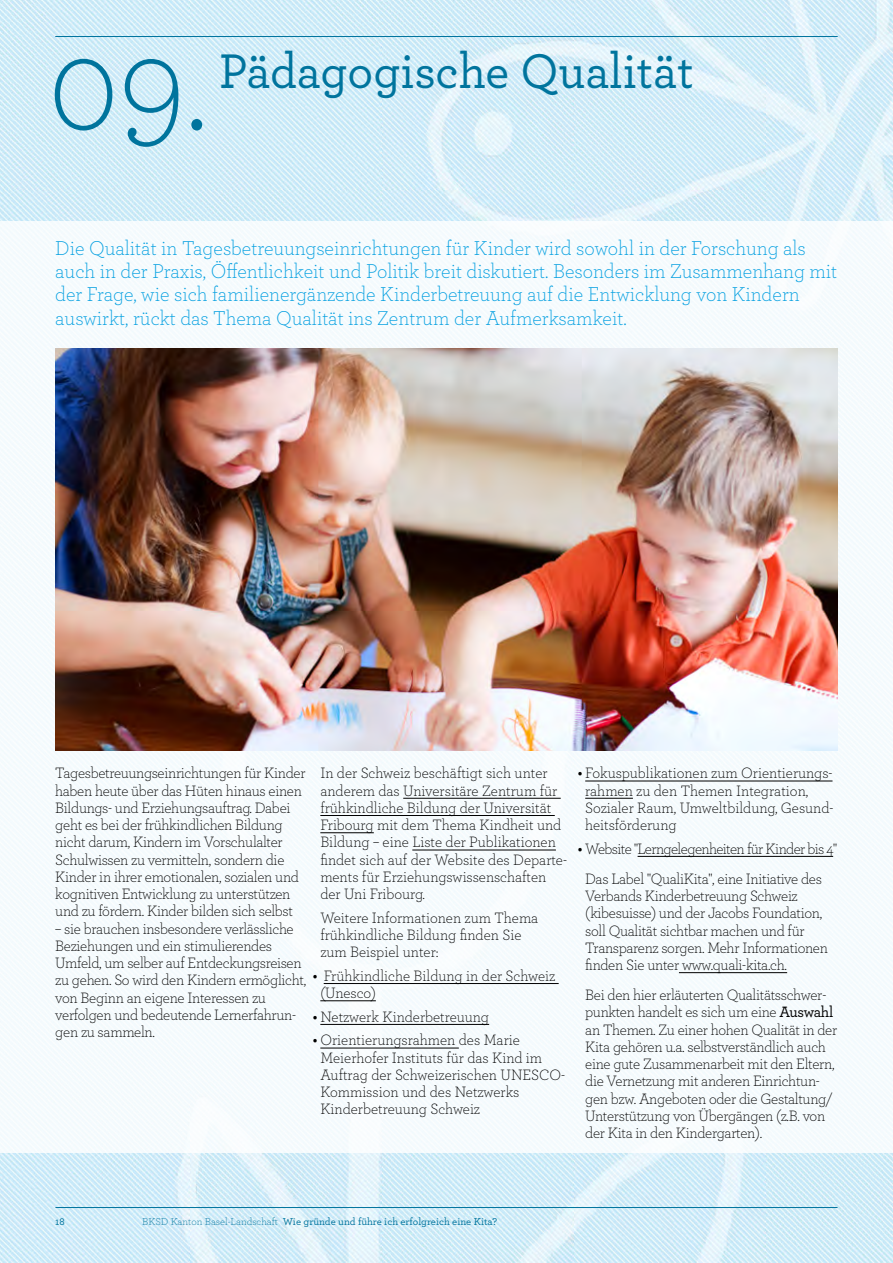
<style>
.page{position:relative;width:893px;height:1263px;background:#fff}
.page>*{position:absolute;margin:0;border:0;box-sizing:border-box;transform-origin:0 0}
.t1{font:300 139.2px "Archer";color:#00749d;scale:.96 1}
.t2{font:500 51px "Archer";color:#00749d;scale:.96 1}
.t3{font:300 21px/23.2px "Archer";color:#009ee0;scale:.96 1}
.t4{font:300 15.75px/17.2px "Archer";letter-spacing:-.02em;color:#000;scale:.96 1}
.t5{font:300 15.75px/17.2px "Archer";color:#000;scale:.96 1}
.t6{font:300 15.75px/30px "Archer";letter-spacing:-.04em;color:#000;text-align:center;scale:.96 1}
.t7{font:500 10.5px "Archer";color:#00749d}
.s1{font-weight:600}
.s2{font-weight:500}
.s3{font-weight:300}
</style>
<div class="page">
<img style="left:0;top:0;width:893px;height:1263px">
<div style="left:0;top:221px;width:893px;height:931px;background:#f5fbfd"></div>
<hr style="left:585px;top:781px;width:247px;height:1px;background:#000">
<hr style="left:585px;top:798px;width:48px;height:1px;background:#000">
<hr style="left:638px;top:856px;width:195px;height:1px;background:#000">
<hr style="left:679px;top:972px;width:108px;height:1px;background:#000">
<img style="left:55px;top:349px;width:782px;height:401px">
<hr style="left:403px;top:798px;width:158px;height:1px;background:#000">
<hr style="left:320px;top:815px;width:235px;height:1px;background:#000">
<hr style="left:320px;top:832px;width:54px;height:1px;background:#000">
<hr style="left:412px;top:850px;width:144px;height:1px;background:#000">
<hr style="left:324px;top:983px;width:235px;height:1px;background:#000">
<hr style="left:320px;top:1000px;width:56px;height:1px;background:#000">
<hr style="left:320px;top:1024px;width:169px;height:1px;background:#000">
<hr style="left:320px;top:1048px;width:139px;height:1px;background:#000">
<hr style="left:55px;top:1207px;width:782px;height:1px;background:#00749d">
<hr style="left:55px;top:36px;width:783px;height:1px;background:#00749d">
<h1 class="t1" style="left:48px;top:-8px;width:168px">09.</h1>
<h2 class="t2" style="left:219px;top:34px;width:496px">Pädagogische Qualität</h2>
<p class="t3" style="left:55px;top:235px;width:816px">Die Qualität in Tagesbetreuungseinrichtungen für Kinder wird sowohl in der Forschung als auch in der Praxis, Öffentlichkeit und Politik breit diskutiert. Besonders im Zusammenhang mit der Frage, wie sich familienergänzende Kinderbetreuung auf die Entwicklung von Kindern auswirkt, rückt das Thema Qualität ins Zentrum der Aufmerksamkeit.</p>
<p class="t4" style="left:55px;top:764px;width:262px">Tagesbetreuungseinrichtungen für Kinder haben heute über das Hüten hinaus einen Bildungs- und Erziehungsauftrag. Dabei geht es bei der frühkindlichen Bildung nicht darum, Kindern im Vorschulalter Schulwissen zu vermitteln, sondern die Kinder in ihrer emotionalen, sozialen und kognitiven Entwicklung zu unterstützen und zu fördern. Kinder bilden sich selbst</p>
<p class="t4" style="left:55px;top:919px;width:263px">– sie brauchen insbesondere verlässliche Beziehungen und ein stimulierendes Umfeld, um selber auf Entdeckungsreisen zu gehen. So wird den Kindern ermöglicht, von Beginn an eigene Interessen zu verfolgen und bedeutende Lernerfahrun&shy;gen zu sammeln.</p>
<p class="t5" style="left:320px;top:764px;width:258px">In der Schweiz beschäftigt sich unter anderem das Universitäre Zentrum für frühkindliche Bildung der Universität Fribourg mit dem Thema Kindheit und Bildung – eine Liste der Publikationen findet sich auf der Website des Departe&shy;ments für Erziehungswissenschaften der Uni Fribourg.</p>
<p class="t5" style="left:320px;top:908px;width:229px">Weitere Informationen zum Thema frühkindliche Bildung finden Sie zum Beispiel unter:</p>
<p class="t5" style="left:320px;top:966px;width:246px;text-indent:-7px"><span class="s1">•</span> Frühkindliche Bildung in der Schweiz (Unesco)</p>
<p class="t5" style="left:313px;top:1007px;width:185px"><span class="s1">•</span> Netzwerk Kinderbetreuung</p>
<p class="t5" style="left:320px;top:1031px;width:256px;text-indent:-7px"><span class="s1">•</span> Orientierungsrahmen des Marie<br>Meierhofer Instituts für das Kind im<br>Auftrag der Schweizerischen UNESCO-<br>Kommission und des Netzwerks<br>Kinderbetreuung Schweiz</p>
<p class="t5" style="left:585px;top:764px;width:260px;text-indent:-7px"><span class="s1">•</span> Fokuspublikationen zum Orientierungs&shy;rahmen zu den Themen Integration, Sozialer Raum, Umweltbildung, Gesund&shy;heitsförderung</p>
<p class="t6" style="left:578px;top:833px;width:272px"><span class="s1">•</span> Website "Lerngelegenheiten für Kinder bis 4"<br>Das Label "QualiKita", eine Initiative des</p>
<p class="t4" style="left:585px;top:886px;width:254px">Verbands Kinderbetreuung Schweiz (kibesuisse) und der Jacobs Foundation, soll Qualität sichtbar machen und für Transparenz sorgen. Mehr Informationen finden Sie unter www.quali-kita.ch.</p>
<p class="t4" style="left:585px;top:985px;width:264px">Bei den hier erläuterten Qualitätsschwer&shy;punkten handelt es sich um eine <span class="s2">Auswahl </span>an Themen. Zu einer hohen Qualität in der Kita gehören u.a. selbstverständlich auch eine gute Zusammenarbeit mit den Eltern, die Vernetzung mit anderen Einrichtun&shy;gen bzw. Angeboten oder die Gestaltung/ Unterstützung von Übergängen (z.B. von der Kita in den Kindergarten).</p>
<p class="t7" style="left:55px;top:1213px;width:11px">18</p>
<p class="t7" style="left:142px;top:1213px;width:356px"><span class="s3">BKSD Kanton Basel-Landschaft</span> Wie gründe und führe ich erfolgreich eine Kita?</p>
</div>
